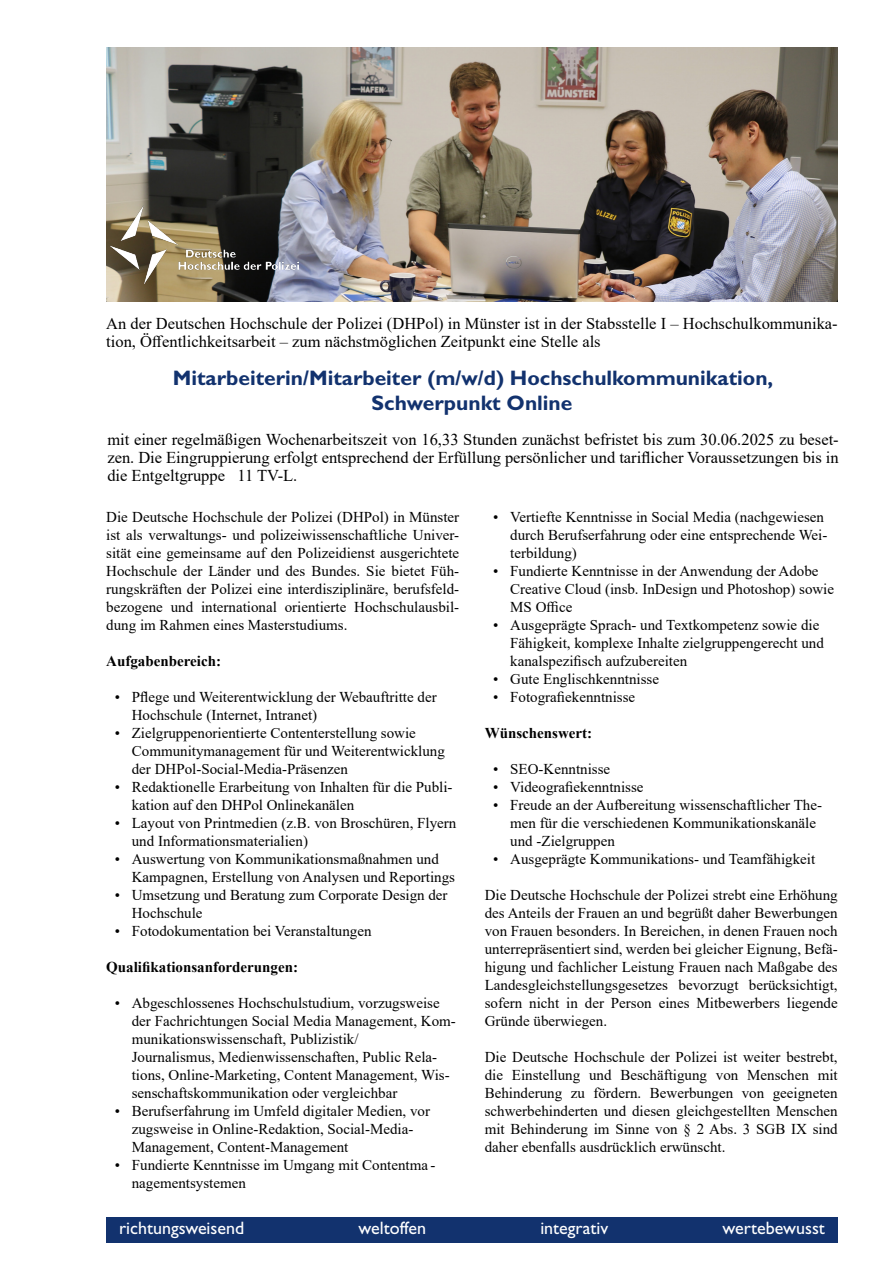
<style>
.page{position:relative;width:893px;height:1263px;background:#fff}
.page>*{position:absolute;margin:0;border:0;box-sizing:border-box;transform-origin:0 0}
.t1{font:700 21px/25.2px "Gill Sans Std";color:#12326e;text-align:center}
.t2{font:18px "Gill Sans Std";color:#fff}
.t3{font:16.5px/18px "Times New Roman";color:#000}
.t4{font:15px/18px "Times New Roman";color:#000}
.t5{font:700 15px "Times New Roman";color:#000}
</style>
<div class="page">
<div style="left:106px;top:1217px;width:732px;height:25px;background:#12326e"></div>
<img style="left:106px;top:48px;width:732px;height:254px">
<img style="left:111px;top:205px;width:188px;height:78px">
<p class="t3" style="left:106px;top:314px;width:733px">An der Deutschen Hochschule der Polizei (DHPol) in Münster ist in der Stabsstelle I – Hochschulkommunika&shy;tion, Öffentlichkeitsarbeit – zum nächstmöglichen Zeitpunkt eine Stelle als</p>
<h1 class="t1" style="left:173px;top:366px;width:602px">Mitarbeiterin/Mitarbeiter (m/w/d) Hochschulkommunikation,<br>Schwerpunkt Online</h1>
<p class="t3" style="left:107px;top:430px;width:733px;text-align:justify">mit einer regelmäßigen Wochenarbeitszeit von 16,33 Stunden zunächst befristet bis zum 30.06.2025 zu beset&shy;zen. Die Eingruppierung erfolgt entsprechend der Erfüllung persönlicher und tariflicher Voraussetzungen bis in die Entgeltgruppe 11 TV-L.</p>
<p class="t4" style="left:106px;top:508px;width:354px;text-align:justify">Die Deutsche Hochschule der Polizei (DHPol) in Münster ist als verwaltungs- und polizeiwissenschaftliche Univer&shy;sität eine gemeinsame auf den Polizeidienst ausgerichtete Hochschule der Länder und des Bundes. Sie bietet Füh&shy;rungskräften der Polizei eine interdisziplinäre, berufsfeld&shy;bezogene und international orientierte Hochschulausbil&shy;dung im Rahmen eines Masterstudiums.</p>
<p class="t5" style="left:106px;top:650px;width:116px">Aufgabenbereich:</p>
<p class="t4" style="left:132px;top:688px;width:306px;text-indent:-17px">• Pflege und Weiterentwicklung der Webauftritte der<br>Hochschule (Internet, Intranet)</p>
<p class="t4" style="left:132px;top:724px;width:315px;text-indent:-17px">• Zielgruppenorientierte Contenterstellung sowie<br>Communitymanagement für und Weiterentwicklung der DHPol-Social-Media-Präsenzen</p>
<p class="t4" style="left:132px;top:778px;width:322px;text-indent:-17px">• Redaktionelle Erarbeitung von Inhalten für die Publi&shy;kation auf den DHPol Onlinekanälen</p>
<p class="t4" style="left:132px;top:814px;width:326px;text-indent:-17px">• Layout von Printmedien (z.B. von Broschüren, Flyern und Informationsmaterialien)</p>
<p class="t4" style="left:132px;top:850px;width:325px;text-indent:-17px">• Auswertung von Kommunikationsmaßnahmen und<br>Kampagnen, Erstellung von Analysen und Reportings</p>
<p class="t4" style="left:132px;top:886px;width:317px;text-indent:-17px">• Umsetzung und Beratung zum Corporate Design der<br>Hochschule</p>
<p class="t4" style="left:115px;top:922px;width:258px">• Fotodokumentation bei Veranstaltungen</p>
<p class="t5" style="left:106px;top:956px;width:193px">Qualifikationsanforderungen:</p>
<p class="t4" style="left:132px;top:994px;width:326px;text-indent:-17px">• Abgeschlossenes Hochschulstudium, vorzugsweise der Fachrichtungen Social Media Management, Kom&shy;munikationswissenschaft, Publizistik/<br>Journalismus, Medienwissenschaften, Public Rela&shy;tions, Online-Marketing, Content Management, Wis&shy;senschaftskommunikation oder vergleichbar</p>
<p class="t4" style="left:132px;top:1102px;width:300px;text-indent:-17px">• Berufserfahrung im Umfeld digitaler Medien, vor zugsweise in Online-Redaktion, Social-Media-<br>Management, Content-Management</p>
<p class="t4" style="left:132px;top:1156px;width:305px;text-indent:-17px">• Fundierte Kenntnisse im Umgang mit Contentma - nagementsystemen</p>
<p class="t4" style="left:510px;top:508px;width:319px;text-indent:-17px">• Vertiefte Kenntnisse in Social Media (nachgewiesen durch Berufserfahrung oder eine entsprechende Wei&shy;terbildung)</p>
<p class="t4" style="left:510px;top:562px;width:325px;text-indent:-17px">• Fundierte Kenntnisse in der Anwendung der Adobe<br>Creative Cloud (insb. InDesign und Photoshop) sowie<br>MS Office</p>
<p class="t4" style="left:510px;top:616px;width:315px;text-indent:-17px">• Ausgeprägte Sprach- und Textkompetenz sowie die<br>Fähigkeit, komplexe Inhalte zielgruppengerecht und kanalspezifisch aufzubereiten</p>
<p class="t4" style="left:493px;top:670px;width:167px">• Gute Englischkenntnisse</p>
<p class="t4" style="left:493px;top:688px;width:144px">• Fotografiekenntnisse</p>
<p class="t5" style="left:485px;top:722px;width:109px">Wünschenswert:</p>
<p class="t4" style="left:493px;top:760px;width:118px">• SEO-Kenntnisse</p>
<p class="t4" style="left:493px;top:778px;width:152px">• Videografiekenntnisse</p>
<p class="t4" style="left:510px;top:796px;width:313px;text-indent:-17px">• Freude an der Aufbereitung wissenschaftlicher The&shy;men für die verschiedenen Kommunikationskanäle und -Zielgruppen</p>
<p class="t4" style="left:493px;top:850px;width:323px">• Ausgeprägte Kommunikations- und Teamfähigkeit</p>
<p class="t4" style="left:485px;top:886px;width:354px;text-align:justify">Die Deutsche Hochschule der Polizei strebt eine Erhöhung des Anteils der Frauen an und begrüßt daher Bewerbungen von Frauen besonders. In Bereichen, in denen Frauen noch unterrepräsentiert sind, werden bei gleicher Eignung, Befä&shy;higung und fachlicher Leistung Frauen nach Maßgabe des Landesgleichstellungsgesetzes bevorzugt berücksichtigt, sofern nicht in der Person eines Mitbewerbers liegende Gründe überwiegen.</p>
<p class="t4" style="left:485px;top:1048px;width:354px;text-align:justify">Die Deutsche Hochschule der Polizei ist weiter bestrebt, die Einstellung und Beschäftigung von Menschen mit Behinderung zu fördern. Bewerbungen von geeigneten schwerbehinderten und diesen gleichgestellten Menschen mit Behinderung im Sinne von § 2 Abs. 3 SGB IX sind daher ebenfalls ausdrücklich erwünscht.</p>
<p class="t2" style="left:119px;top:1217px;width:127px">richtungsweisend</p>
<p class="t2" style="left:359px;top:1217px;width:69px">weltoffen</p>
<p class="t2" style="left:540px;top:1217px;width:69px">integrativ</p>
<p class="t2" style="left:722px;top:1217px;width:104px">wertebewusst</p>
</div>
